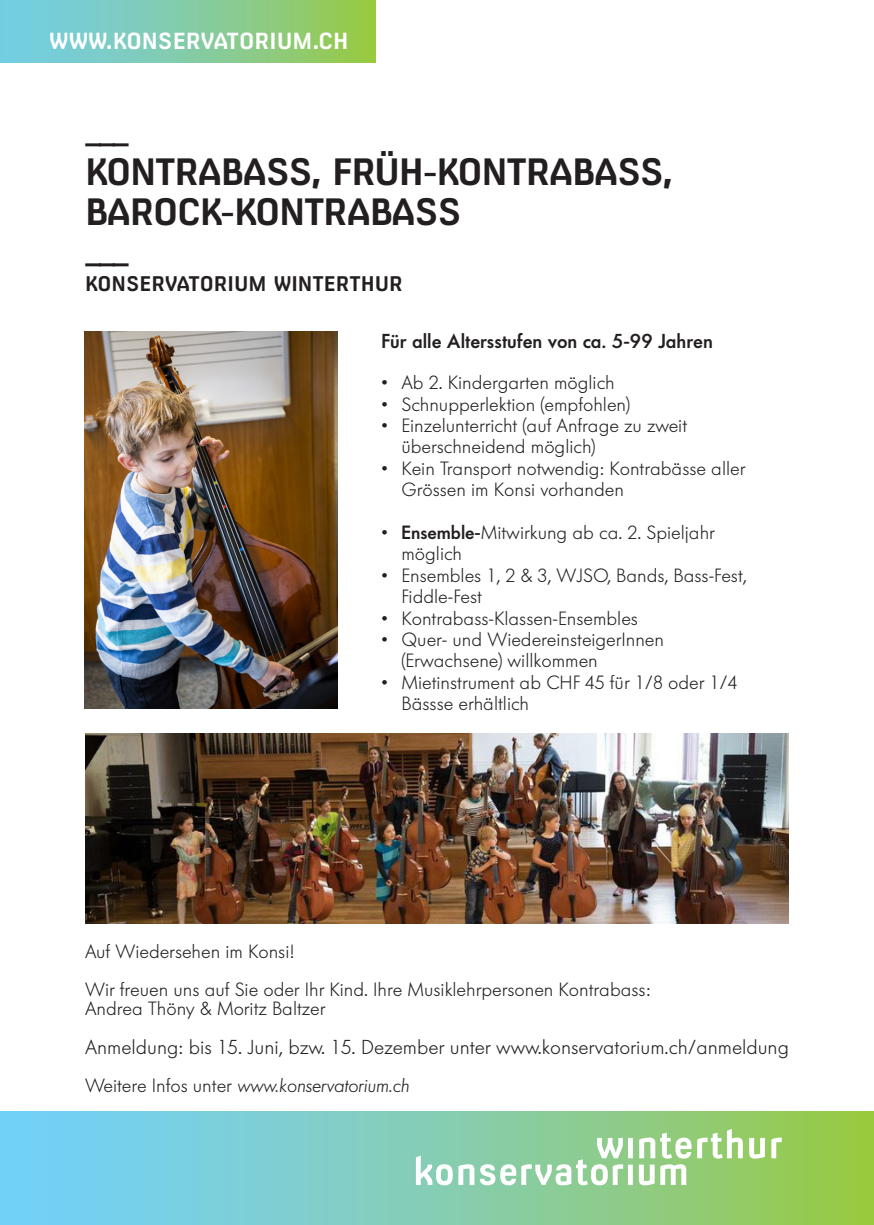
<style>
.page{position:relative;width:874px;height:1225px;background:#fff}
.page>*{position:absolute;margin:0;border:0;box-sizing:border-box;transform-origin:0 0}
.t1{font:700 36px "Milibus Rg";letter-spacing:-.035em;color:#231f20}
.Strich{font:700 28px "Milibus Rg";color:#231f20}
.t2{font:700 22px "Milibus Rg";color:#fff}
.Untertitel{font:300 20px "Futura BQ";color:#231f20}
.Untertitel-2{font:500 20px "Futura BQ";color:#231f20}
.Titel_klein{font:700 20px "Milibus Rg";color:#231f20}
.Untertitel-3{font:300 19px/21.4px "Futura BQ";color:#231f20}
.Untertitel-4{font:italic 300 19px "Futura BQ";color:#231f20}
.s1{font-weight:500}
.s2{font-style:normal}
</style>
<div class="page">
<img style="left:84px;top:332px;width:253px;height:377px">
<img style="left:85px;top:733px;width:703px;height:190px">
<svg style="left:0;top:0;width:375px;height:62px;background:#84cba0"></svg>
<svg style="left:0;top:1111px;width:873px;height:114px;background:#83cdb3"></svg>
<svg style="left:415px;top:1129px;width:366px;height:56px"></svg>
<p class="t2" style="left:49px;top:27px;width:301px">WWW.KONSERVATORIUM.CH</p>
<p class="Strich" style="left:85px;top:125px;width:46px">–––</p>
<p class="t1" style="left:85px;top:150px;width:589px">KONTRABASS, FRÜH-KONTRABASS,</p>
<p class="t1" style="left:85px;top:190px;width:378px">BAROCK-KONTRABASS</p>
<p class="Strich" style="left:85px;top:245px;width:46px">–––</p>
<p class="Titel_klein" style="left:85px;top:271px;width:319px">KONSERVATORIUM WINTERTHUR</p>
<p class="Untertitel-2" style="left:381px;top:328px;width:333px">Für alle Altersstufen von ca. 5-99 Jahren</p>
<p class="Untertitel-3" style="left:381px;top:372px;width:235px">• Ab 2. Kindergarten möglich</p>
<p class="Untertitel-3" style="left:381px;top:393px;width:250px">• Schnupperlektion (empfohlen)</p>
<p class="Untertitel-3" style="left:381px;top:414px;width:307px">• Einzelunterricht (auf Anfrage zu zweit</p>
<p class="Untertitel-3" style="left:401px;top:436px;width:195px">überschneidend möglich)</p>
<p class="Untertitel-3" style="left:401px;top:457px;width:345px;text-indent:-20px">• Kein Transport notwendig: Kontrabässe aller<br>Grössen im Konsi vorhanden</p>
<p class="Untertitel-3" style="left:381px;top:521px;width:335px">• <span class="s1">Ensemble-</span>Mitwirkung ab ca. 2. Spieljahr</p>
<p class="Untertitel-3" style="left:401px;top:543px;width:62px">möglich</p>
<p class="Untertitel-3" style="left:381px;top:564px;width:367px">• Ensembles 1, 2 &amp; 3, WJSO, Bands, Bass-Fest,</p>
<p class="Untertitel-3" style="left:401px;top:586px;width:82px">Fiddle-Fest</p>
<p class="Untertitel-3" style="left:381px;top:607px;width:258px">• Kontrabass-Klassen-Ensembles</p>
<p class="Untertitel-3" style="left:381px;top:628px;width:284px">• Quer- und WiedereinsteigerInnen</p>
<p class="Untertitel-3" style="left:401px;top:650px;width:198px">(Erwachsene) willkommen</p>
<p class="Untertitel-3" style="left:381px;top:671px;width:357px">• Mietinstrument ab CHF 45 für 1/8 oder 1/4</p>
<p class="Untertitel-3" style="left:401px;top:693px;width:129px">Bässse erhältlich</p>
<p class="Untertitel-3" style="left:85px;top:941px;width:210px">Auf Wiedersehen im Konsi!</p>
<p class="Untertitel-3" style="left:85px;top:979px;width:566px">Wir freuen uns auf Sie oder Ihr Kind. Ihre Musiklehrpersonen Kontrabass:</p>
<p class="Untertitel-3" style="left:85px;top:998px;width:242px">Andrea Thöny &amp; Moritz Baltzer</p>
<p class="Untertitel" style="left:85px;top:1034px;width:705px">Anmeldung: bis 15. Juni, bzw. 15. Dezember unter www.konservatorium.ch/anmeldung</p>
<p class="Untertitel-4" style="left:85px;top:1073px;width:325px"><span class="s2">Weitere Infos unter</span> www.konservatorium.ch</p>
</div>
